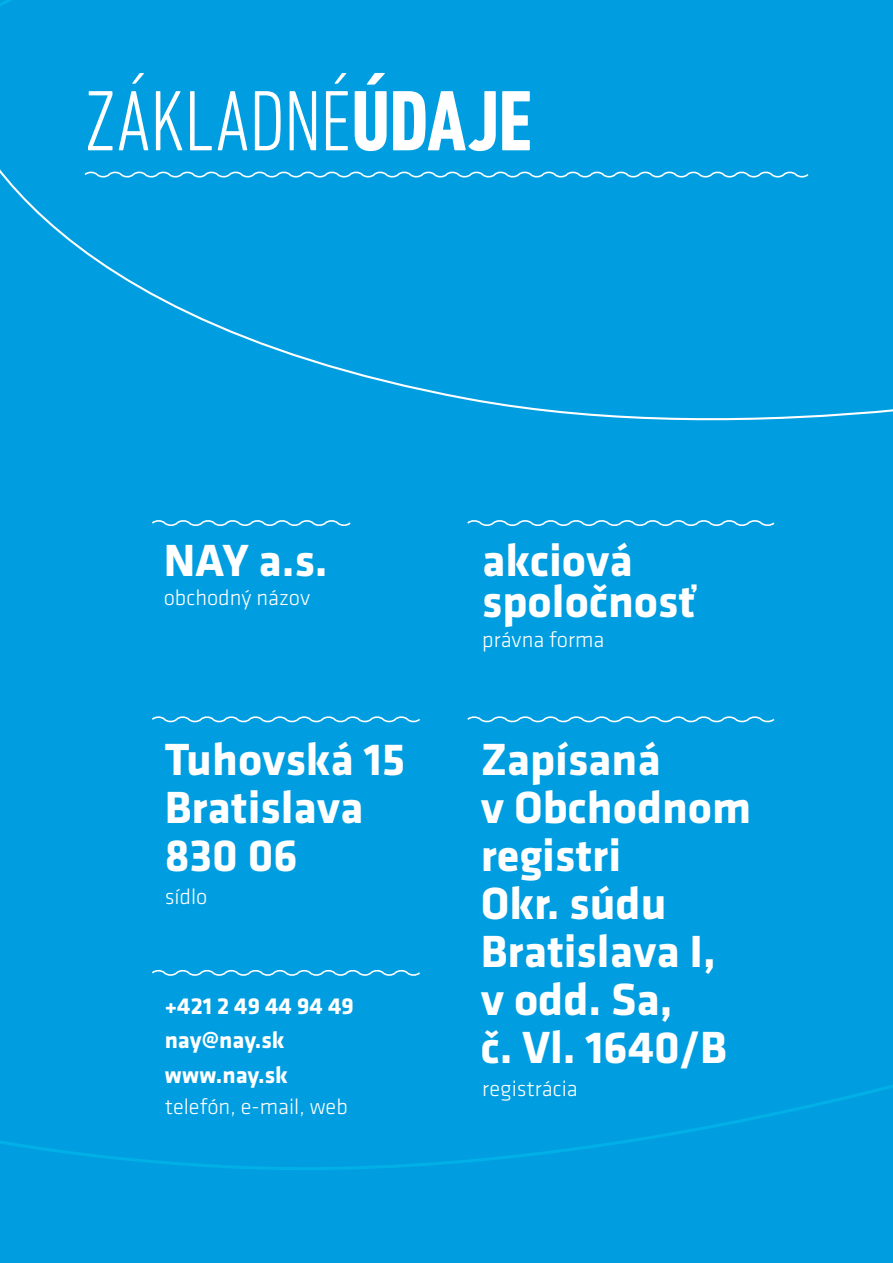
<style>
.page{position:relative;width:893px;height:1263px;background:#009ee0}
.page>*{position:absolute;margin:0;border:0;box-sizing:border-box;transform-origin:0 0}
.t1{font:300 condensed 87px "DIN Next LT Pro";letter-spacing:-.005em;color:#fff}
.t2{font:700 46.8px/48px "Klavika";color:#fff}
.t3{font:700 24px/34.5px "Klavika";color:#fff}
.t4{font:300 22.5px "Klavika";color:#fff}
.s1{font-weight:700}
</style>
<div class="page">
<svg style="left:0;top:0;width:893px;height:421px"></svg>
<svg style="left:152px;top:520px;width:199px;height:6px"></svg>
<svg style="left:467px;top:520px;width:308px;height:6px"></svg>
<svg style="left:467px;top:716px;width:308px;height:7px"></svg>
<svg style="left:152px;top:716px;width:268px;height:7px"></svg>
<svg style="left:152px;top:970px;width:268px;height:6px"></svg>
<h1 class="t1" style="left:85px;top:72px;width:449px">ZÁKLADNÉ<span class="s1">ÚDAJE</span></h1>
<p class="t2" style="left:164px;top:538px;width:166px">NAY a.s.</p>
<p class="t4" style="left:164px;top:585px;width:148px">obchodný názov</p>
<p class="t2" style="left:165px;top:737px;width:242px">Tuhovská 15<br>Bratislava<br>830 06</p>
<p class="t4" style="left:165px;top:884px;width:44px">sídlo</p>
<p class="t3" style="left:165px;top:989px;width:191px">+421 2 49 44 94 49 nay@nay.sk www.nay.sk</p>
<p class="t4" style="left:165px;top:1094px;width:185px">telefón, e-mail, web</p>
<p class="t2" style="left:482px;top:541px;width:215px;line-height:40.5px">akciová spoločnosť</p>
<p class="t4" style="left:482px;top:627px;width:124px">právna forma</p>
<p class="t2" style="left:481px;top:737px;width:272px">Zapísaná<br>v Obchodnom registri<br>Okr. súdu<br>Bratislava I,<br>v odd. Sa,<br>č. Vl. 1640/B</p>
<p class="t4" style="left:482px;top:1076px;width:97px">registrácia</p>
</div>
